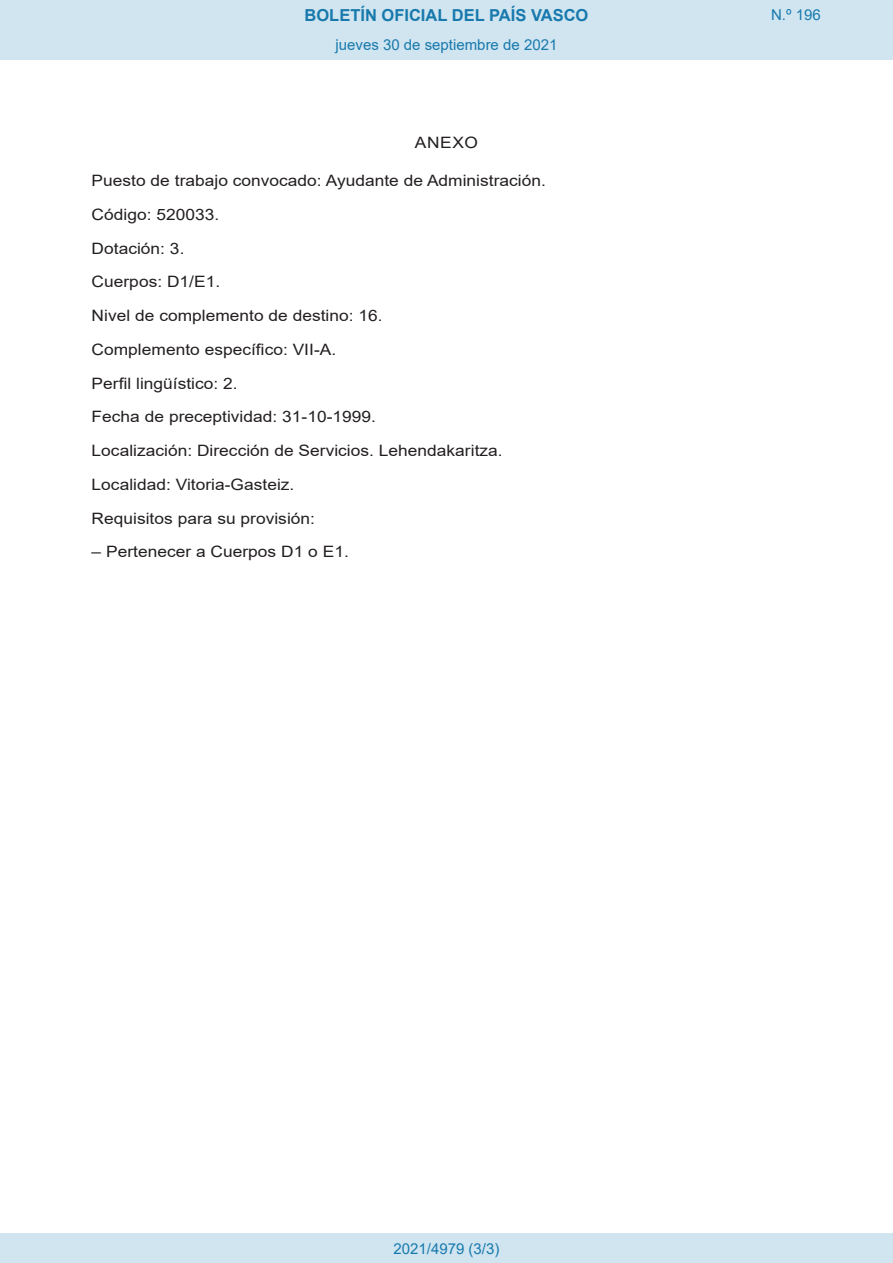
<style>
.page{position:relative;width:893px;height:1263px;background:#fff}
.page>*{position:absolute;margin:0;border:0;box-sizing:border-box;transform-origin:0 0}
.t1{font:700 16.5px "Arial";color:#1879ad}
.BOPVDetalle{font:15.6px "Arial";color:#231f20;scale:1.11 1}
.BOPVClave{font:15.6px "Arial";letter-spacing:.035em;color:#231f20;scale:1.11 1}
.Paginacion_Centro{font:15px "Arial";color:#1879ad}
</style>
<div class="page">
<div style="left:0;top:0;width:893px;height:60px;background:#d0e5f0"></div>
<div style="left:0;top:1233px;width:893px;height:30px;background:#d0e5f0"></div>
<p class="t1" style="left:305px;top:3px;width:285px">BOLETÍN OFICIAL DEL PAÍS VASCO</p>
<p class="Paginacion_Centro" style="left:336px;top:35px;width:223px">jueves 30 de septiembre de 2021</p>
<p class="BOPVClave" style="left:415px;top:132px;width:58px">ANEXO</p>
<p class="BOPVDetalle" style="left:92px;top:170px;width:411px">Puesto de trabajo convocado: Ayudante de Administración.</p>
<p class="BOPVDetalle" style="left:92px;top:204px;width:116px">Código: 520033.</p>
<p class="BOPVDetalle" style="left:92px;top:237px;width:85px">Dotación: 3.</p>
<p class="BOPVDetalle" style="left:92px;top:271px;width:117px">Cuerpos: D1/E1.</p>
<p class="BOPVDetalle" style="left:92px;top:305px;width:264px">Nivel de complemento de destino: 16.</p>
<p class="BOPVDetalle" style="left:92px;top:339px;width:222px">Complemento específico: VII-A.</p>
<p class="BOPVDetalle" style="left:92px;top:372px;width:133px">Perfil lingüístico: 2.</p>
<p class="BOPVDetalle" style="left:92px;top:406px;width:258px">Fecha de preceptividad: 31-10-1999.</p>
<p class="BOPVDetalle" style="left:92px;top:440px;width:372px">Localización: Dirección de Servicios. Lehendakaritza.</p>
<p class="BOPVDetalle" style="left:92px;top:474px;width:184px">Localidad: Vitoria-Gasteiz.</p>
<p class="BOPVDetalle" style="left:92px;top:507px;width:203px">Requisitos para su provisión:</p>
<p class="BOPVDetalle" style="left:92px;top:541px;width:233px">– Pertenecer a Cuerpos D1 o E1.</p>
<p class="Paginacion_Centro" style="left:771px;top:5px;width:51px">N.º 196</p>
<p class="Paginacion_Centro" style="left:393px;top:1238px;width:107px">2021/4979 (3/3)</p>
</div>
